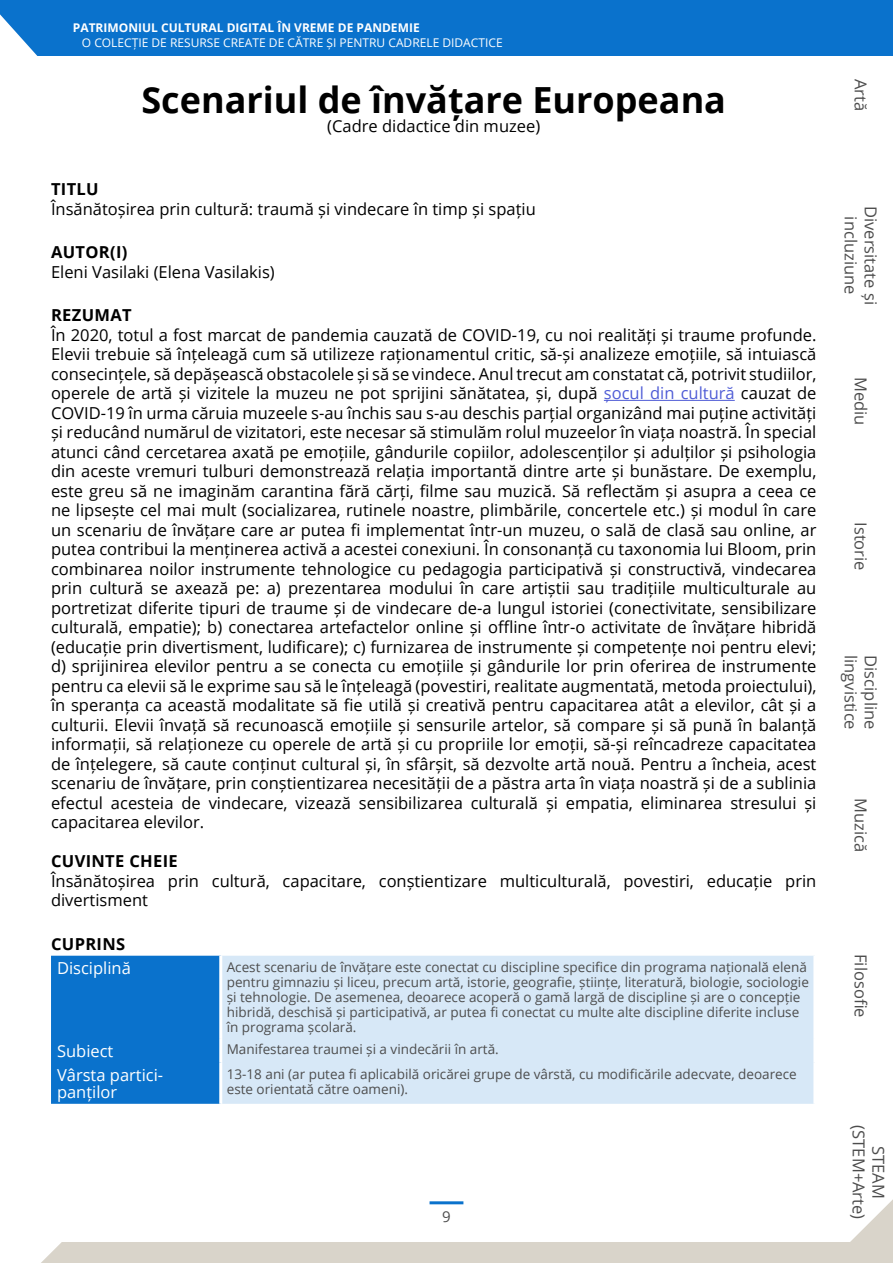
<style>
.page{position:relative;width:893px;height:1263px;background:#fff}
.page>*{position:absolute;margin:0;border:0;box-sizing:border-box;transform-origin:0 0}
.t1{font:700 36px "Open Sans";color:#000}
.t2{font:16.5px/19.5px "Open Sans";color:#000;text-align:justify}
.t3{font:16.5px/19.8px "Open Sans";color:#4d4d4d;text-align:center}
.t4{font:700 16.5px "Open Sans";letter-spacing:.02em;color:#000}
.t5{font:16.5px/16.5px "Open Sans";color:#fff}
.t6{font:15px "Open Sans";color:#4d4d4d}
.t7{font:13.5px/15px "Open Sans";color:#4d4d4d}
.t8{font:12px "Open Sans";color:#fff}
.t9{font:700 12px "Open Sans";color:#fff}
.s1{color:#4f5cd6}
</style>
<div class="page">
<div style="left:0;top:0;width:893px;height:56px;background:#0a72cc"></div>
<div style="left:0;top:1242px;width:893px;height:21px;background:#d9d4ca"></div>
<svg style="left:0;top:1242px;width:62px;height:21px"></svg>
<svg style="left:0;top:14px;width:38px;height:42px"></svg>
<hr style="left:430px;top:1201px;width:33px;height:3px;background:#0a72cc">
<svg style="left:850px;top:1199px;width:43px;height:43px"></svg>
<hr style="left:604px;top:400px;width:131px;height:1px;background:#4f5cd6">
<div style="left:51px;top:956px;width:168px;height:148px;background:#0a72cc"></div>
<div style="left:222px;top:956px;width:591px;height:148px;background:#d7e8f7"></div>
<p class="t9" style="left:73px;top:19px;width:348px">PATRIMONIUL CULTURAL DIGITAL ÎN VREME DE PANDEMIE</p>
<p class="t8" style="left:82px;top:34px;width:422px">O COLECȚIE DE RESURSE CREATE DE CĂTRE ȘI PENTRU CADRELE DIDACTICE</p>
<h1 class="t1" style="left:141px;top:74px;width:586px">Scenariul de învățare Europeana</h1>
<p class="t2" style="left:327px;top:116px;width:214px">(Cadre didactice din muzee)</p>
<p class="t4" style="left:51px;top:177px;width:49px">TITLU</p>
<p class="t2" style="left:51px;top:198px;width:486px">Însănătoșirea prin cultură: traumă și vindecare în timp și spațiu</p>
<p class="t4" style="left:51px;top:240px;width:78px">AUTOR(I)</p>
<p class="t2" style="left:51px;top:261px;width:225px">Eleni Vasilaki (Elena Vasilakis)</p>
<p class="t4" style="left:51px;top:303px;width:82px">REZUMAT</p>
<p class="t2" style="left:51px;top:324px;width:767px">În 2020, totul a fost marcat de pandemia cauzată de COVID-19, cu noi realități și traume profunde.<br>Elevii trebuie să înțeleagă cum să utilizeze raționamentul critic, să-și analizeze emoțiile, să intuiască consecințele, să depășească obstacolele și să se vindece. Anul trecut am constatat că, potrivit studiilor, operele de artă și vizitele la muzeu ne pot sprijini sănătatea, și, după <span class="s1">șocul din cultură</span> cauzat de COVID-19 în urma căruia muzeele s-au închis sau s-au deschis parțial organizând mai puține activități și reducând numărul de vizitatori, este necesar să stimulăm rolul muzeelor în viața noastră. În special atunci când cercetarea axată pe emoțiile, gândurile copiilor, adolescenților și adulților și psihologia din aceste vremuri tulburi demonstrează relația importantă dintre arte și bunăstare. De exemplu, este greu să ne imaginăm carantina fără cărți, filme sau muzică. Să reflectăm și asupra a ceea ce ne lipsește cel mai mult (socializarea, rutinele noastre, plimbările, concertele etc.) și modul în care un scenariu de învățare care ar putea fi implementat într-un muzeu, o sală de clasă sau online, ar putea contribui la menținerea activă a acestei conexiuni. În consonanță cu taxonomia lui Bloom, prin combinarea noilor instrumente tehnologice cu pedagogia participativă și constructivă, vindecarea prin cultură se axează pe: a) prezentarea modului în care artiștii sau tradițiile multiculturale au portretizat diferite tipuri de traume și de vindecare de-a lungul istoriei (conectivitate, sensibilizare culturală, empatie); b) conectarea artefactelor online și offline într-o activitate de învățare hibridă (educație prin divertisment, ludificare); c) furnizarea de instrumente și competențe noi pentru elevi; d) sprijinirea elevilor pentru a se conecta cu emoțiile și gândurile lor prin oferirea de instrumente pentru ca elevii să le exprime sau să le înțeleagă (povestiri, realitate augmentată, metoda proiectului), în speranța ca această modalitate să fie utilă și creativă pentru capacitarea atât a elevilor, cât și a culturii. Elevii învață să recunoască emoțiile și sensurile artelor, să compare și să pună în balanță informații, să relaționeze cu operele de artă și cu propriile lor emoții, să-și reîncadreze capacitatea de înțelegere, să caute conținut cultural și, în sfârșit, să dezvolte artă nouă. Pentru a încheia, acest scenariu de învățare, prin conștientizarea necesității de a păstra arta în viața noastră și de a sublinia efectul acesteia de vindecare, vizează sensibilizarea culturală și empatia, eliminarea stresului și capacitarea elevilor.</p>
<p class="t4" style="left:51px;top:850px;width:128px">CUVINTE CHEIE</p>
<p class="t2" style="left:51px;top:871px;width:767px">Însănătoșirea prin cultură, capacitare, conștientizare multiculturală, povestiri, educație prin divertisment</p>
<p class="t4" style="left:51px;top:932px;width:76px">CUPRINS</p>
<p class="t5" style="left:57px;top:960px;width:75px">Disciplină</p>
<p class="t7" style="left:227px;top:959px;width:584px">Acest scenariu de învățare este conectat cu discipline specifice din programa națională elenă pentru gimnaziu și liceu, precum artă, istorie, geografie, științe, literatură, biologie, sociologie și tehnologie. De asemenea, deoarece acoperă o gamă largă de discipline și are o concepție hibridă, deschisă și participativă, ar putea fi conectat cu multe alte discipline diferite incluse în programa școlară.</p>
<p class="t5" style="left:57px;top:1042px;width:58px">Subiect</p>
<p class="t7" style="left:227px;top:1041px;width:274px">Manifestarea traumei și a vindecării în artă.</p>
<p class="t5" style="left:57px;top:1067px;width:108px">Vârsta partici&shy;panților</p>
<p class="t7" style="left:227px;top:1066px;width:572px">13-18 ani (ar putea fi aplicabilă oricărei grupe de vârstă, cu modificările adecvate, deoarece este orientată către oameni).</p>
<p class="t6" style="left:442px;top:1206px;width:10px">9</p>
<p class="t3" style="left:871px;top:79px;width:34px;rotate:90deg">Artă</p>
<p class="t3" style="left:881px;top:206px;width:100px;rotate:90deg">Diversitate și incluziune</p>
<p class="t3" style="left:871px;top:377px;width:50px;rotate:90deg">Mediu</p>
<p class="t3" style="left:871px;top:522px;width:50px;rotate:90deg">Istorie</p>
<p class="t3" style="left:861px;top:655px;width:76px;rotate:90deg">lingvistice</p>
<p class="t3" style="left:881px;top:655px;width:75px;rotate:90deg">Discipline</p>
<p class="t3" style="left:871px;top:798px;width:55px;rotate:90deg">Muzică</p>
<p class="t3" style="left:871px;top:954px;width:65px;rotate:90deg">Filosofie</p>
<p class="t3" style="left:889px;top:1125px;width:95px;rotate:90deg">STEAM (STEM+Arte)</p>
</div>
